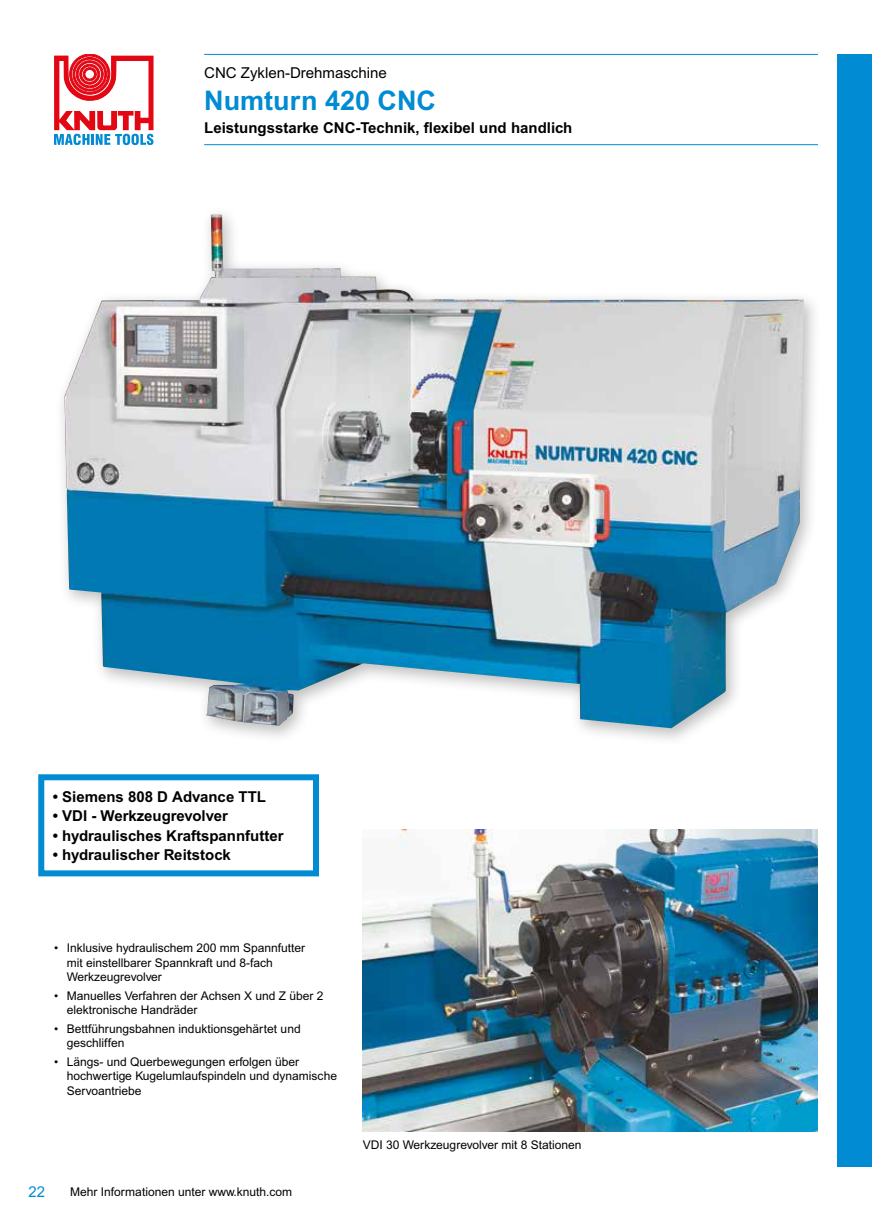
<style>
.page{position:relative;width:872px;height:1221px;background:#fff}
.page>*{position:absolute;margin:0;border:0;box-sizing:border-box;transform-origin:0 0}
.t1{font:700 27px "Arial MT Pro";color:#008bd2}
.t2{font:700 15px "Arial MT Pro";color:#000}
.t3{font:15px "Arial MT Pro";color:#000}
.t4{font:15px "Arial MT Pro";color:#008bd2}
.t5{font:12px/14.4px "Arial MT Pro";color:#000}
</style>
<div class="page">
<div style="left:838px;top:54px;width:34px;height:1112px;background:#008bd2"></div>
<svg style="left:54px;top:54px;width:99px;height:91px"></svg>
<div style="left:55px;top:205px;width:767px;height:541px;background:#000;opacity:.26"></div>
<img style="left:64px;top:214px;width:740px;height:514px">
<img style="left:363px;top:829px;width:455px;height:302px">
<hr style="left:204px;top:54px;width:614px;height:1px;background:#008bd2">
<hr style="left:204px;top:144px;width:614px;height:1px;background:#008bd2">
<div style="left:38px;top:774px;width:281px;height:102px;background:#fff;border:6px solid #008bd2"></div>
<p class="t3" style="left:204px;top:64px;width:184px">CNC Zyklen-Drehmaschine</p>
<h1 class="t1" style="left:204px;top:84px;width:233px">Numturn 420 CNC</h1>
<p class="t2" style="left:204px;top:119px;width:370px">Leistungsstarke CNC-Technik, flexibel und handlich</p>
<p class="t2" style="left:53px;top:787px;width:215px">• Siemens 808 D Advance TTL</p>
<p class="t2" style="left:53px;top:806px;width:177px">• VDI - Werkzeugrevolver</p>
<p class="t2" style="left:53px;top:826px;width:232px">• hydraulisches Kraftspannfutter</p>
<p class="t2" style="left:53px;top:845px;width:179px">• hydraulischer Reitstock</p>
<p class="t5" style="left:67px;top:941px;width:240px;text-indent:-13px">• Inklusive hydraulischem 200 mm Spannfutter mit einstellbarer Spannkraft und 8-fach<br>Werkzeugrevolver</p>
<p class="t5" style="left:67px;top:989px;width:258px;text-indent:-13px">• Manuelles Verfahren der Achsen X und Z über 2 elektronische Handräder</p>
<p class="t5" style="left:67px;top:1022px;width:235px;text-indent:-13px">• Bettführungsbahnen induktionsgehärtet und geschliffen</p>
<p class="t5" style="left:67px;top:1055px;width:272px;text-indent:-13px">• Längs- und Querbewegungen erfolgen über hochwertige Kugelumlaufspindeln und dynamische<br>Servoantriebe</p>
<p class="t4" style="left:28px;top:1182px;width:18px">22</p>
<p class="t5" style="left:70px;top:1184px;width:223px">Mehr Informationen unter www.knuth.com</p>
<p class="t5" style="left:363px;top:1137px;width:220px">VDI 30 Werkzeugrevolver mit 8 Stationen</p>
</div>
